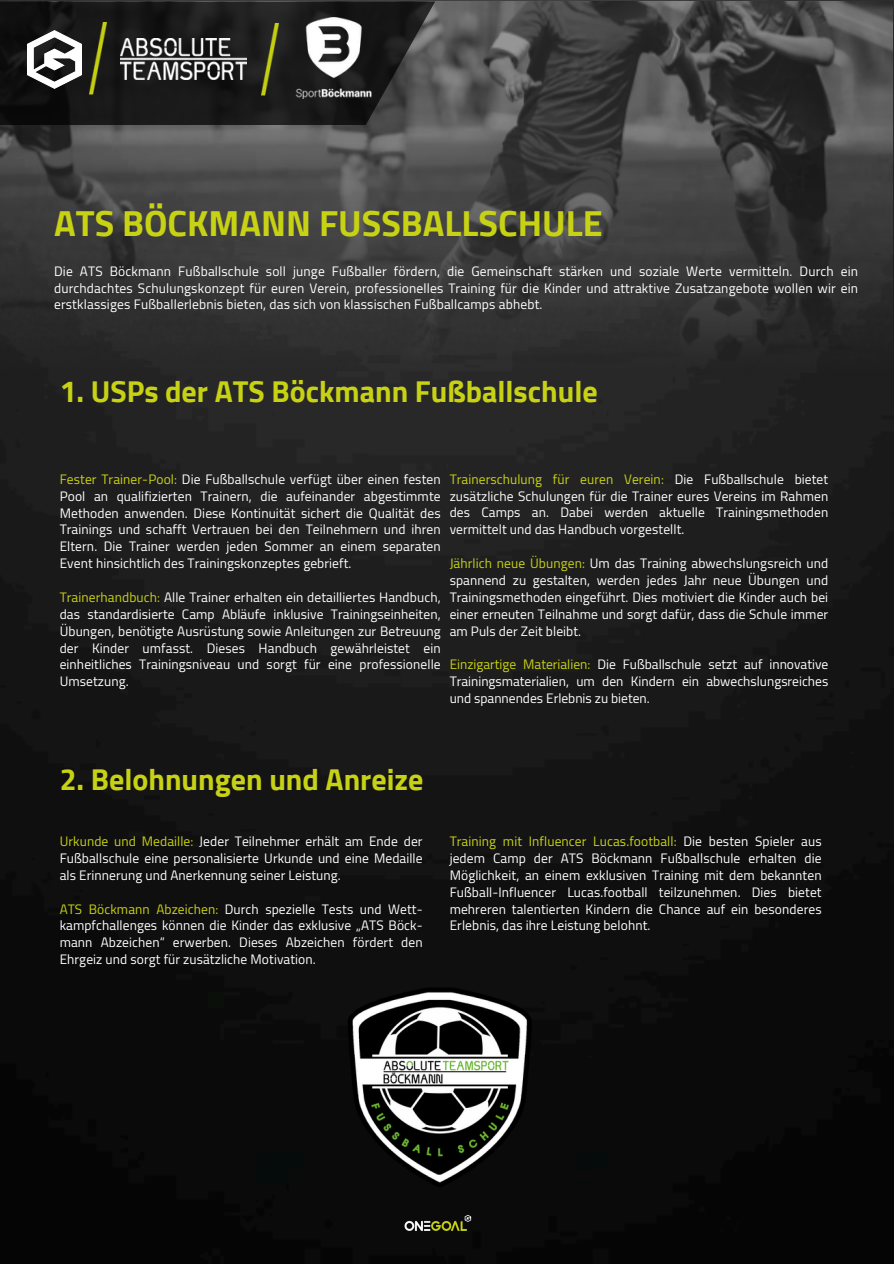
<style>
.page{position:relative;width:894px;height:1264px;background:#fff}
.page>*{position:absolute;margin:0;border:0;box-sizing:border-box;transform-origin:0 0}
.t1{font:700 36px "Cairo";color:#c8d214}
.t2{font:700 30px "Cairo";color:#c8d214}
.t3{font:13.5px/16.8px "Cairo";letter-spacing:.005em;color:#fff;text-align:justify}
.s1{color:#c8d214}
.s2{color:#c8d419}
</style>
<div class="page">
<img style="left:0;top:0;width:893px;height:1263px">
<img style="left:0;top:1px;width:892px;height:373px">
<img style="left:397px;top:1207px;width:76px;height:31px">
<svg style="left:0;top:1px;width:435px;height:124px;fill:#191919"></svg>
<img style="left:27px;top:31px;width:54px;height:57px">
<img style="left:261px;top:23px;width:13px;height:72px">
<img style="left:121px;top:39px;width:126px;height:40px">
<img style="left:274px;top:18px;width:120px;height:81px">
<img style="left:89px;top:22px;width:17px;height:72px">
<img style="left:333px;top:985px;width:204px;height:204px">
<p class="t1" style="left:54px;top:203px;width:550px">ATS BÖCKMANN FUSSBALLSCHULE</p>
<h2 class="t3" style="left:54px;top:263px;width:805px">Die ATS Böckmann Fußballschule soll junge Fußballer fördern, die Gemeinschaft stärken und soziale Werte vermitteln. Durch ein durchdachtes Schulungskonzept für euren Verein, professionelles Training für die Kinder und attraktive Zusatzangebote wollen wir ein erstklassiges Fußballerlebnis bieten, das sich von klassischen Fußballcamps abhebt.</h2>
<p class="t2" style="left:60px;top:374px;width:539px">1. USPs der ATS Böckmann Fußballschule</p>
<p class="t3" style="left:60px;top:470px;width:382px"><span class="s1">Fester Trainer-Pool:</span> Die Fußballschule verfügt über einen festen Pool an qualifizierten Trainern, die aufeinander abgestimmte Methoden anwenden. Diese Kontinuität sichert die Qualität des Trainings und schafft Vertrauen bei den Teilnehmern und ihren Eltern. Die Trainer werden jeden Sommer an einem separaten Event hinsichtlich des Trainingskonzeptes gebrieft.</p>
<p class="t3" style="left:60px;top:589px;width:382px"><span class="s1">Trainerhandbuch:</span> Alle Trainer erhalten ein detailliertes Handbuch, das standardisierte Camp Abläufe inklusive Trainingseinheiten, Übungen, benötigte Ausrüstung sowie Anleitungen zur Betreuung der Kinder umfasst. Dieses Handbuch gewährleistet ein einheitliches Trainingsniveau und sorgt für eine professionelle Umsetzung.</p>
<h2 class="t3" style="left:449px;top:470px;width:380px"><span class="s1">Trainerschulung für euren Verein:</span> Die Fußballschule bietet zusätzliche Schulungen für die Trainer eures Vereins im Rahmen des Camps an. Dabei werden aktuelle Trainingsmethoden vermittelt und das Handbuch vorgestellt.</h2>
<p class="t3" style="left:449px;top:555px;width:380px"><span class="s1">Jährlich neue Übungen:</span> Um das Training abwechslungsreich und spannend zu gestalten, werden jedes Jahr neue Übungen und Trainingsmethoden eingeführt. Dies motiviert die Kinder auch bei einer erneuten Teilnahme und sorgt dafür, dass die Schule immer am Puls der Zeit bleibt.</p>
<p class="t3" style="left:449px;top:656px;width:380px"><span class="s1">Einzigartige Materialien:</span> Die Fußballschule setzt auf innovative Trainingsmaterialien, um den Kindern ein abwechslungsreiches und spannendes Erlebnis zu bieten.</p>
<p class="t2" style="left:60px;top:762px;width:365px">2. Belohnungen und Anreize</p>
<p class="t3" style="left:60px;top:833px;width:364px"><span class="s1">Urkunde und Medaille:</span> Jeder Teilnehmer erhält am Ende der Fußballschule eine personalisierte Urkunde und eine Medaille als Erinnerung und Anerkennung seiner Leistung.</p>
<p class="t3" style="left:60px;top:900px;width:364px"><span class="s1">ATS Böckmann Abzeichen:</span> Durch spezielle Tests und Wett&shy;kampfchallenges können die Kinder das exklusive „ATS Böck&shy;mann Abzeichen“ erwerben. Dieses Abzeichen fördert den Ehrgeiz und sorgt für zusätzliche Motivation.</p>
<p class="t3" style="left:449px;top:833px;width:373px"><span class="s2">Training mit Influencer Lucas.football:</span> Die besten Spieler aus jedem Camp der ATS Böckmann Fußballschule erhalten die Möglichkeit, an einem exklusiven Training mit dem bekannten Fußball-Influencer Lucas.football teilzunehmen. Dies bietet mehreren talentierten Kindern die Chance auf ein besonderes Erlebnis, das ihre Leistung belohnt.</p>
</div>
